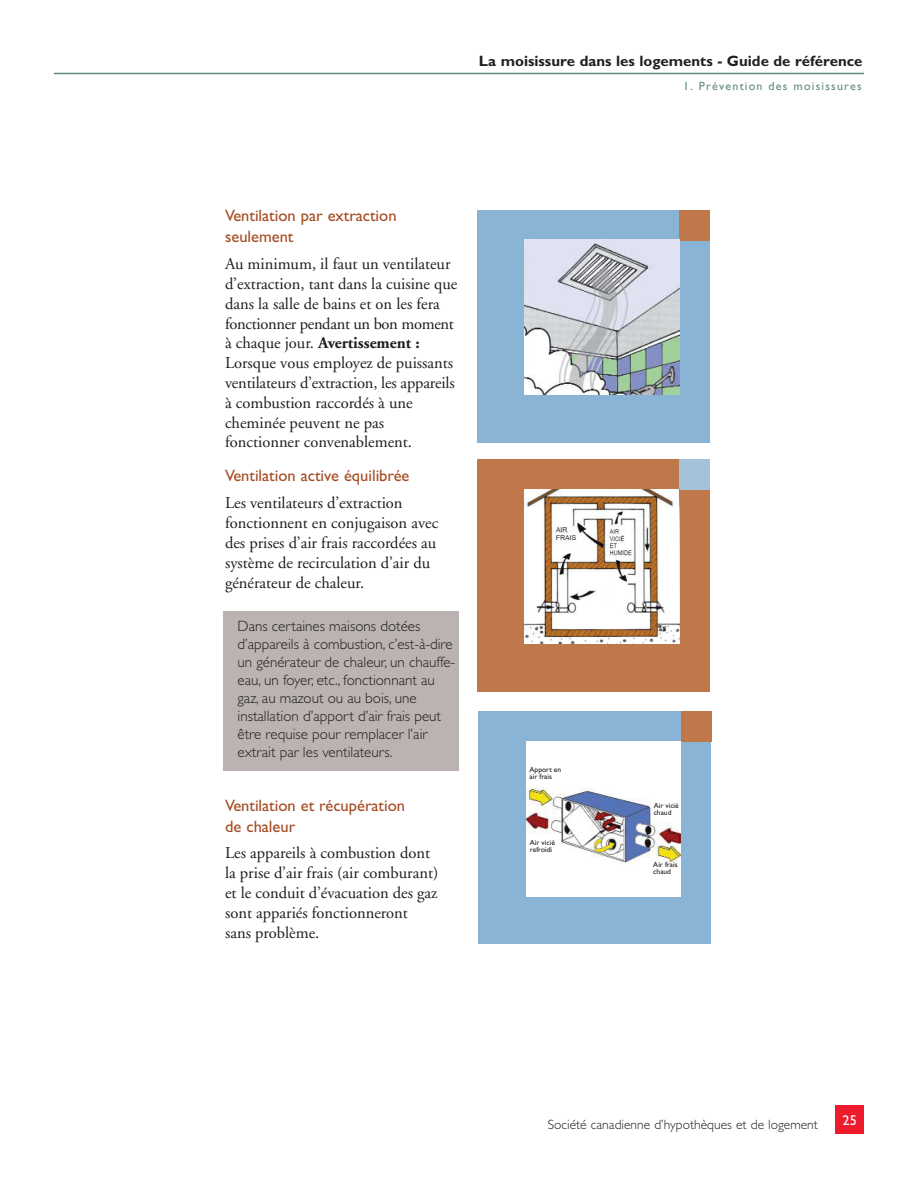
<style>
.page{position:relative;width:918px;height:1188px;background:#fff}
.page>*{position:absolute;margin:0;border:0;box-sizing:border-box;transform-origin:0 0}
.t1{font:16.5px/19.8px "Adobe Garamond";color:#201d1e}
.t2{font:16.5px/21px "Gill Sans Std";color:#a54c23}
.t3{font:300 15px/18px "Gill Sans Std";color:#201d1e}
.t4{font:700 15px "Gill Sans Std";color:#231f20}
.t5{font:14.25px "Gill Sans Std";color:#fff}
.t6{font:300 13.5px "Gill Sans Std";color:#231f20}
.t7{font:12px "Gill Sans Std";letter-spacing:.1em;color:#628986}
.t8{font:7.5px/7.5px "Gill Sans Std";color:#201d1e}
.s1{font-weight:700}
</style>
<div class="page">
<div style="left:835px;top:1105px;width:29px;height:29px;background:#ee1b2c"></div>
<hr style="left:54px;top:73px;width:810px;height:1px;background:#628986">
<div style="left:477px;top:459px;width:232px;height:232px;background:#c07749"></div>
<div style="left:679px;top:459px;width:30px;height:30px;background:#a4c3db"></div>
<img style="left:524px;top:489px;width:155px;height:155px">
<div style="left:477px;top:210px;width:232px;height:232px;background:#89b4d5"></div>
<div style="left:679px;top:210px;width:30px;height:30px;background:#c07749"></div>
<img style="left:524px;top:240px;width:155px;height:155px">
<div style="left:479px;top:712px;width:232px;height:232px;background:#89b4d5"></div>
<div style="left:681px;top:712px;width:30px;height:30px;background:#c07749"></div>
<img style="left:526px;top:741px;width:155px;height:155px">
<div style="left:223px;top:611px;width:236px;height:160px;background:#bab3b1"></div>
<p class="t4" style="left:479px;top:52px;width:385px">La moisissure dans les logements - Guide de référence</p>
<p class="t7" style="left:683px;top:79px;width:180px">1. Prévention des moisissures</p>
<p class="t2" style="left:225px;top:205px;width:173px">Ventilation par extraction seulement</p>
<p class="t1" style="left:225px;top:255px;width:234px">Au minimum, il faut un ventilateur d’extraction, tant dans la cuisine que dans la salle de bains et on les fera fonctionner pendant un bon moment à chaque jour. <span class="s1">Avertissement :<br></span>Lorsque vous employez de puissants ventilateurs d’extraction, les appareils à combustion raccordés à une cheminée peuvent ne pas fonctionner convenablement.</p>
<p class="t2" style="left:225px;top:465px;width:186px">Ventilation active équilibrée</p>
<p class="t1" style="left:225px;top:494px;width:215px">Les ventilateurs d’extraction fonctionnent en conjugaison avec des prises d’air frais raccordées au système de recirculation d’air du générateur de chaleur.</p>
<p class="t3" style="left:238px;top:618px;width:219px">Dans certaines maisons dotées d’appareils à combustion, c’est-à-dire un générateur de chaleur, un chauffe&shy;eau, un foyer, etc., fonctionnant au gaz, au mazout ou au bois, une installation d’apport d’air frais peut être requise pour remplacer l’air extrait par les ventilateurs.</p>
<p class="t2" style="left:225px;top:795px;width:181px">Ventilation et récupération de chaleur</p>
<p class="t1" style="left:225px;top:844px;width:215px">Les appareils à combustion dont la prise d’air frais (air comburant) et le conduit d’évacuation des gaz sont appariés fonctionneront<br>sans problème.</p>
<p class="t8" style="left:530px;top:766px;width:33px">Apport en air frais</p>
<p class="t8" style="left:530px;top:838px;width:27px">Air vicié refroidi</p>
<p class="t8" style="left:654px;top:802px;width:27px">Air vicié chaud</p>
<p class="t8" style="left:653px;top:860px;width:26px">Air frais chaud</p>
<p class="t6" style="left:548px;top:1117px;width:272px">Société canadienne d’hypothèques et de logement</p>
<p class="t5" style="left:843px;top:1112px;width:16px">25</p>
</div>
